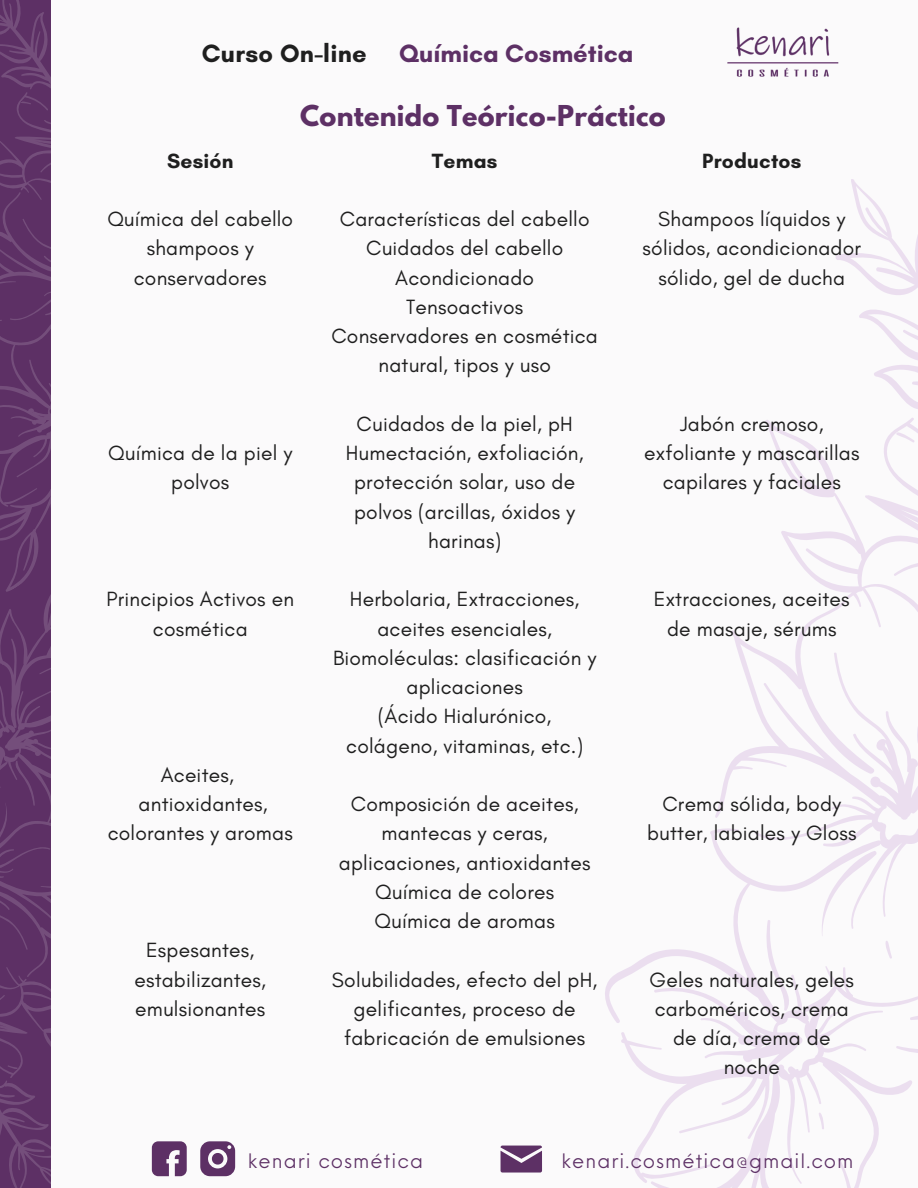
<style>
.page{position:relative;width:918px;height:1188px;background:#fff}
.page>*{position:absolute;margin:0;border:0;box-sizing:border-box;transform-origin:0 0}
.t1{font:700 25.5px "League Spartan";letter-spacing:.01em;color:#5d3065}
.t2{font:700 25.5px "Glacial Indifference";color:#5d3065}
.t3{font:700 25.5px "Glacial Indifference";letter-spacing:.01em;color:#1f1f1f}
.t4{font:21px/29.2px "Glacial Indifference";letter-spacing:.01em;color:#1f1f1f;text-align:center}
.t5{font:700 21px "Glacial Indifference";letter-spacing:.01em;color:#1f1f1f}
.t6{font:19.5px "Neue Einstellung";letter-spacing:.055em;color:#5d3065}
</style>
<div class="page">
<svg style="left:0;top:0;width:51px;height:570px;fill:#5d3065"></svg>
<svg style="left:0;top:570px;width:51px;height:618px;fill:#5d3065"></svg>
<svg style="left:152px;top:1141px;width:35px;height:35px"></svg>
<svg style="left:200px;top:1141px;width:35px;height:35px"></svg>
<svg style="left:500px;top:179px;width:418px;height:1009px"></svg>
<svg style="left:501px;top:1146px;width:41px;height:27px"></svg>
<img style="left:727px;top:27px;width:112px;height:50px">
<p class="t3" style="left:202px;top:38px;width:167px">Curso On-line</p>
<p class="t2" style="left:399px;top:38px;width:236px">Química Cosmética</p>
<p class="t5" style="left:167px;top:148px;width:68px">Sesión</p>
<p class="t1" style="left:300px;top:103px;width:367px">Contenido Teórico-Práctico</p>
<p class="t5" style="left:432px;top:148px;width:67px">Temas</p>
<p class="t5" style="left:702px;top:148px;width:101px">Productos</p>
<p class="t4" style="left:107px;top:204px;width:187px">Química del cabello shampoos y conservadores</p>
<p class="t4" style="left:108px;top:438px;width:186px">Química de la piel y polvos</p>
<p class="t4" style="left:106px;top:584px;width:189px">Principios Activos en cosmética</p>
<p class="t4" style="left:108px;top:760px;width:187px">Aceites, antioxidantes, colorantes y aromas</p>
<p class="t4" style="left:134px;top:935px;width:133px">Espesantes, estabilizantes, emulsionantes</p>
<p class="t4" style="left:340px;top:204px;width:251px">Características del cabello</p>
<p class="t4" style="left:366px;top:233px;width:199px">Cuidados del cabello</p>
<p class="t4" style="left:395px;top:263px;width:140px">Acondicionado</p>
<p class="t4" style="left:406px;top:292px;width:119px">Tensoactivos</p>
<p class="t4" style="left:331px;top:321px;width:268px">Conservadores en cosmética natural, tipos y uso</p>
<p class="t4" style="left:357px;top:409px;width:218px">Cuidados de la piel, pH</p>
<p class="t4" style="left:346px;top:438px;width:239px">Humectación, exfoliación, protección solar, uso de polvos (arcillas, óxidos y harinas)</p>
<p class="t4" style="left:350px;top:584px;width:231px">Herbolaria, Extracciones, aceites esenciales,</p>
<p class="t4" style="left:333px;top:643px;width:265px">Biomoléculas: clasificación y aplicaciones</p>
<p class="t4" style="left:346px;top:701px;width:238px">(Ácido Hialurónico, colágeno, vitaminas, etc.)</p>
<p class="t4" style="left:339px;top:789px;width:253px">Composición de aceites, mantecas y ceras, aplicaciones, antioxidantes</p>
<p class="t4" style="left:375px;top:877px;width:181px">Química de colores</p>
<p class="t4" style="left:375px;top:906px;width:182px">Química de aromas</p>
<p class="t4" style="left:332px;top:965px;width:267px">Solubilidades, efecto del pH, gelificantes, proceso de fabricación de emulsiones</p>
<p class="t4" style="left:643px;top:204px;width:220px">Shampoos líquidos y sólidos, acondicionador sólido, gel de ducha</p>
<p class="t4" style="left:644px;top:409px;width:217px">Jabón cremoso, exfoliante y mascarillas capilares y faciales</p>
<p class="t4" style="left:654px;top:584px;width:197px">Extracciones, aceites de masaje, sérums</p>
<p class="t4" style="left:647px;top:789px;width:211px">Crema sólida, body butter, labiales y Gloss</p>
<p class="t4" style="left:650px;top:965px;width:206px">Geles naturales, geles carboméricos, crema de día, crema de noche</p>
<p class="t6" style="left:248px;top:1143px;width:177px">kenari cosmética</p>
<p class="t6" style="left:562px;top:1143px;width:294px">kenari.cosmética@gmail.com</p>
</div>
